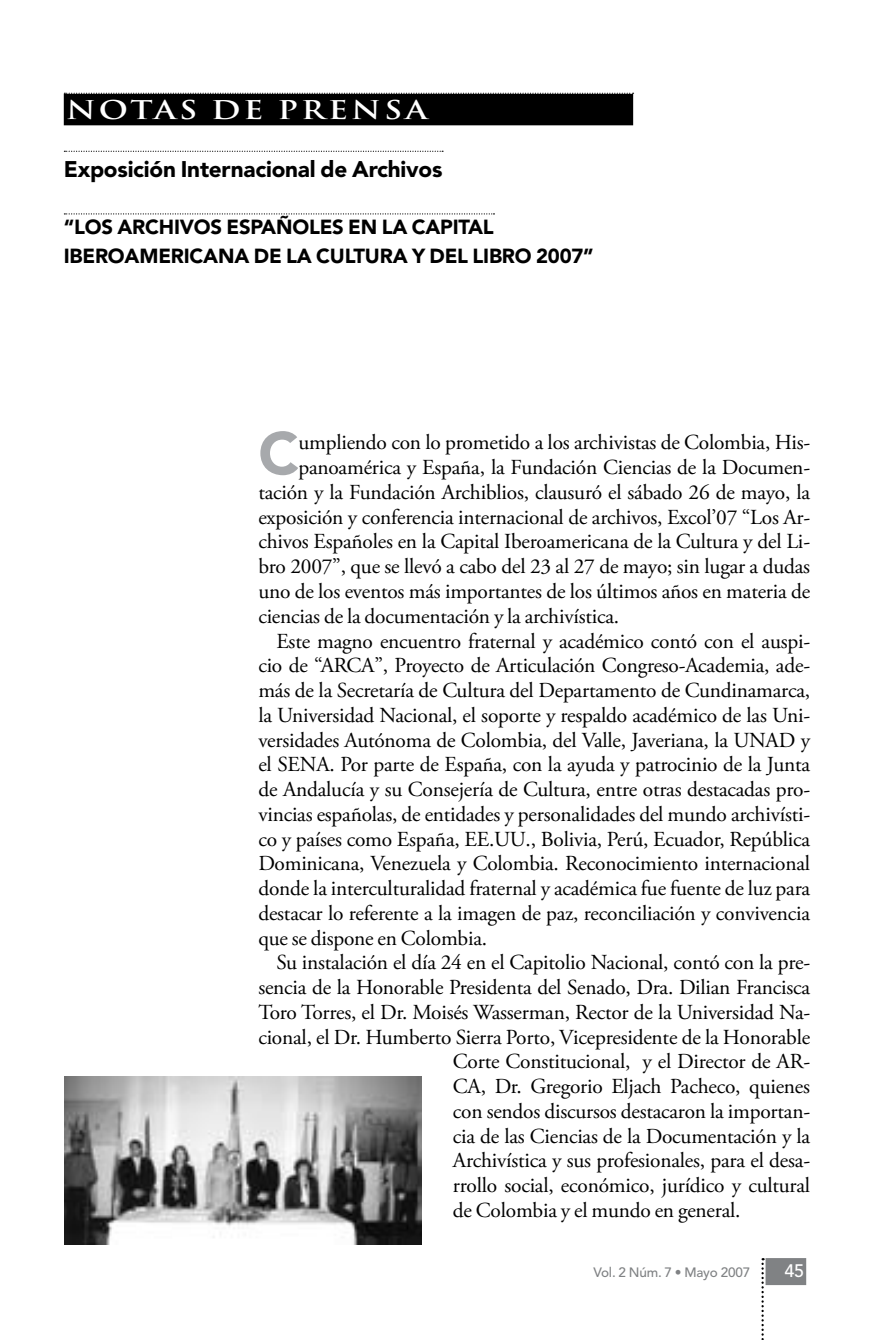
<style>
.page{position:relative;width:874px;height:1340px;background:#fff}
.page>*{position:absolute;margin:0;border:0;box-sizing:border-box;transform-origin:0 0}
.t1{font:900 59.4px "Avenir";color:#a7a9ac}
.t2{font:700 25.2px "Trajan Pro";letter-spacing:.09em;color:#fff;scale:1.25 1}
.t3{font:900 22.5px "Avenir";letter-spacing:-.01em;color:#000}
.t4{font:21.38px "Adobe Garamond Pro";letter-spacing:-.01em;color:#000}
.t5{font:900 20.25px/29.2px "Avenir";letter-spacing:-.01em;color:#000}
.t6{font:500 18px "Avenir";color:#fff}
.t7{font:500 13.5px "Avenir";letter-spacing:-.01em;color:#808284}
</style>
<div class="page">
<svg style="left:761px;top:1258px;width:3px;height:82px"></svg>
<div style="left:765px;top:1257px;width:41px;height:27px;background:#808284"></div>
<svg style="left:64px;top:151px;width:379px;height:1px"></svg>
<svg style="left:64px;top:213px;width:430px;height:1px"></svg>
<svg style="left:64px;top:93px;width:569px;height:1px"></svg>
<div style="left:64px;top:94px;width:569px;height:31px;background:#000"></div>
<img style="left:64px;top:1076px;width:357px;height:168px">
<p class="t2" style="left:66px;top:94px;width:291px">NOTAS DE PRENSA</p>
<p class="t3" style="left:64px;top:156px;width:380px">Exposición Internacional de Archivos</p>
<p class="t5" style="left:64px;top:212px;width:531px">“LOS ARCHIVOS ESPAÑOLES EN LA CAPITAL<br>IBEROAMERICANA DE LA CULTURA Y DEL LIBRO 2007”</p>
<h1 class="t1" style="left:258px;top:417px;width:42px">C</h1>
<p class="t4" style="left:298px;top:430px;width:513px">umpliendo con lo prometido a los archivistas de Colombia, His-</p>
<p class="t4" style="left:298px;top:454px;width:513px">panoamérica y España, la Fundación Ciencias de la Documen-</p>
<p class="t4" style="left:258px;top:479px;width:553px">tación y la Fundación Archiblios, clausuró el sábado 26 de mayo, la</p>
<p class="t4" style="left:258px;top:504px;width:553px">exposición y conferencia internacional de archivos, Excol’07 “Los Ar-</p>
<p class="t4" style="left:258px;top:529px;width:553px">chivos Españoles en la Capital Iberoamericana de la Cultura y del Li-</p>
<p class="t4" style="left:258px;top:553px;width:553px">bro 2007”, que se llevó a cabo del 23 al 27 de mayo; sin lugar a dudas</p>
<p class="t4" style="left:258px;top:578px;width:553px">uno de los eventos más importantes de los últimos años en materia de</p>
<p class="t4" style="left:258px;top:603px;width:362px">ciencias de la documentación y la archivística.</p>
<p class="t4" style="left:276px;top:628px;width:535px">Este magno encuentro fraternal y académico contó con el auspi-</p>
<p class="t4" style="left:258px;top:652px;width:553px">cio de “ARCA”, Proyecto de Articulación Congreso-Academia, ade-</p>
<p class="t4" style="left:258px;top:677px;width:553px">más de la Secretaría de Cultura del Departamento de Cundinamarca,</p>
<p class="t4" style="left:258px;top:702px;width:553px">la Universidad Nacional, el soporte y respaldo académico de las Uni-</p>
<p class="t4" style="left:258px;top:727px;width:553px">versidades Autónoma de Colombia, del Valle, Javeriana, la UNAD y</p>
<p class="t4" style="left:258px;top:751px;width:553px">el SENA. Por parte de España, con la ayuda y patrocinio de la Junta</p>
<p class="t4" style="left:258px;top:776px;width:553px">de Andalucía y su Consejería de Cultura, entre otras destacadas pro-</p>
<p class="t4" style="left:258px;top:801px;width:553px">vincias españolas, de entidades y personalidades del mundo archivísti-</p>
<p class="t4" style="left:258px;top:826px;width:553px">co y países como España, EE.UU., Bolivia, Perú, Ecuador, República</p>
<p class="t4" style="left:258px;top:850px;width:553px">Dominicana, Venezuela y Colombia. Reconocimiento internacional</p>
<p class="t4" style="left:258px;top:875px;width:553px">donde la interculturalidad fraternal y académica fue fuente de luz para</p>
<p class="t4" style="left:258px;top:900px;width:553px">destacar lo referente a la imagen de paz, reconciliación y convivencia</p>
<p class="t4" style="left:258px;top:925px;width:230px">que se dispone en Colombia.</p>
<p class="t4" style="left:276px;top:949px;width:535px">Su instalación el día 24 en el Capitolio Nacional, contó con la pre-</p>
<p class="t4" style="left:258px;top:974px;width:553px">sencia de la Honorable Presidenta del Senado, Dra. Dilian Francisca</p>
<p class="t4" style="left:258px;top:999px;width:553px">Toro Torres, el Dr. Moisés Wasserman, Rector de la Universidad Na-</p>
<p class="t4" style="left:258px;top:1024px;width:553px">cional, el Dr. Humberto Sierra Porto, Vicepresidente de la Honorable</p>
<p class="t4" style="left:453px;top:1048px;width:359px">Corte Constitucional, y el Director de AR-</p>
<p class="t4" style="left:453px;top:1073px;width:359px">CA, Dr. Gregorio Eljach Pacheco, quienes</p>
<p class="t4" style="left:453px;top:1098px;width:359px">con sendos discursos destacaron la importan-</p>
<p class="t4" style="left:453px;top:1123px;width:359px">cia de las Ciencias de la Documentación y la</p>
<p class="t4" style="left:453px;top:1147px;width:359px">Archivística y sus profesionales, para el desa-</p>
<p class="t4" style="left:453px;top:1172px;width:359px">rrollo social, económico, jurídico y cultural</p>
<p class="t4" style="left:453px;top:1197px;width:289px">de Colombia y el mundo en general.</p>
<p class="t7" style="left:593px;top:1264px;width:158px">Vol. 2 Núm. 7 • Mayo 2007</p>
<p class="t6" style="left:784px;top:1260px;width:11px">45</p>
</div>
